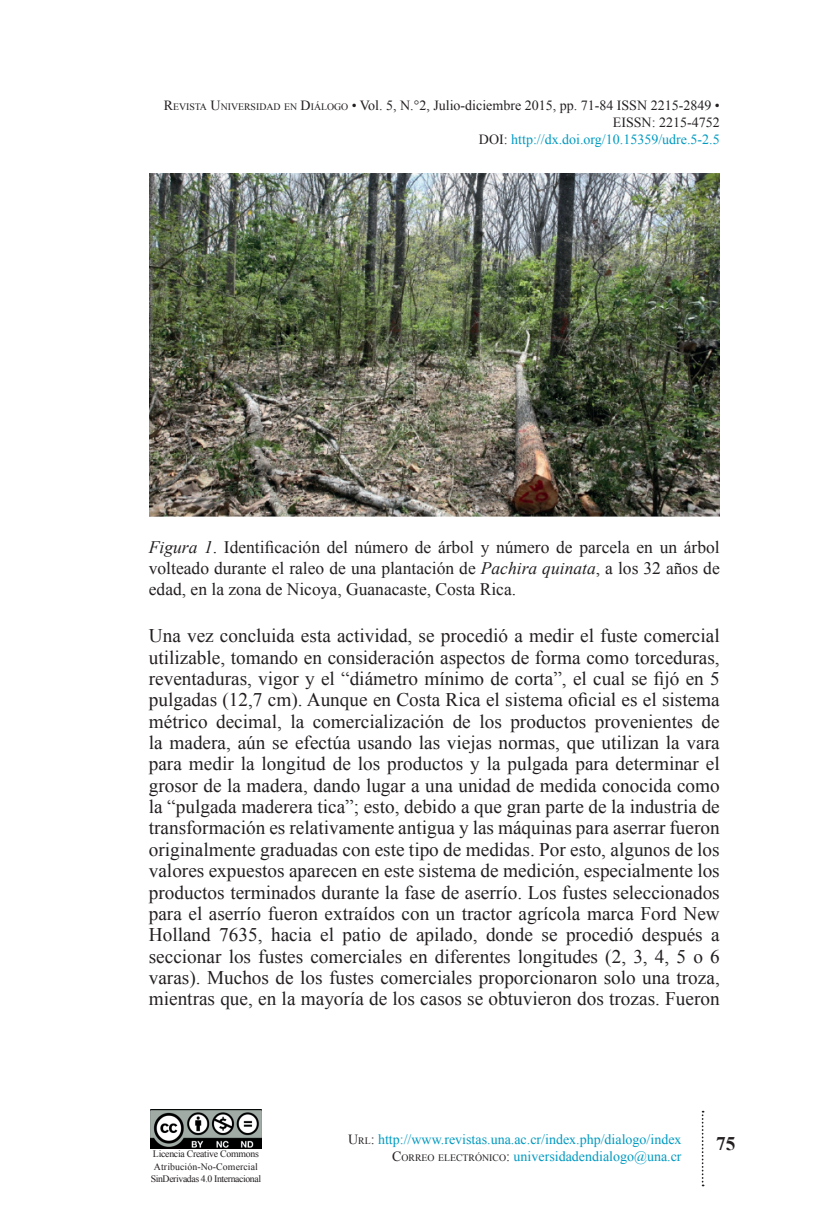
<style>
.page{position:relative;width:819px;height:1229px;background:#fff}
.page>*{position:absolute;margin:0;border:0;box-sizing:border-box;transform-origin:0 0}
.t1{font:19.25px/21.3px "Times New Roman";color:#231f20;text-align:justify}
.t2{font:700 19.25px "Times New Roman";color:#231f20}
.t3{font:17.5px/21px "Times New Roman";color:#231f20;text-align:justify}
.t4{font:14px/16.8px "Times New Roman";color:#231f20;text-align:right}
.t5{font:14px/16.8px "Times New Roman";color:#009ac0;text-align:right}
.t6{font:9.8px/12.2px "Times New Roman";letter-spacing:-.025em;color:#231f20;text-align:center}
.s1{font-style:inherit}
.s2{font-size:9.8px}
.s3{color:#009ac0}
.s4{font-style:italic}
.s5{color:#231f20}
.s6{font-size:9.8px;color:#231f20}
</style>
<div class="page">
<svg style="left:702px;top:1110px;width:2px;height:76px"></svg>
<img style="left:151px;top:1109px;width:110px;height:40px">
<img style="left:149px;top:174px;width:570px;height:343px">
<p class="t4" style="left:164px;top:97px;width:558px"><span class="s1">R</span><span class="s2">EVISTA</span> <span class="s1">U</span><span class="s2">NIVERSIDAD EN</span> <span class="s1">D</span><span class="s2">IÁLOGO</span> • Vol. 5, N.°2, Julio-diciembre 2015, pp. 71-84 ISSN 2215-2849 •<br>EISSN: 2215-4752<br>DOI: <span class="s3">http://dx.doi.org/10.15359/udre.5-2.5</span></p>
<p class="t3" style="left:149px;top:536px;width:572px"><span class="s4">Figura 1</span>. Identificación del número de árbol y número de parcela en un árbol volteado durante el raleo de una plantación de <span class="s4">Pachira quinata</span>, a los 32 años de edad, en la zona de Nicoya, Guanacaste, Costa Rica.</p>
<p class="t1" style="left:149px;top:625px;width:573px">Una vez concluida esta actividad, se procedió a medir el fuste comercial utilizable, tomando en consideración aspectos de forma como torceduras, reventaduras, vigor y el “diámetro mínimo de corta”, el cual se fijó en 5 pulgadas (12,7 cm). Aunque en Costa Rica el sistema oficial es el sistema métrico decimal, la comercialización de los productos provenientes de la madera, aún se efectúa usando las viejas normas, que utilizan la vara para medir la longitud de los productos y la pulgada para determinar el grosor de la madera, dando lugar a una unidad de medida conocida como la “pulgada maderera tica”; esto, debido a que gran parte de la industria de transformación es relativamente antigua y las máquinas para aserrar fueron originalmente graduadas con este tipo de medidas. Por esto, algunos de los valores expuestos aparecen en este sistema de medición, especialmente los productos terminados durante la fase de aserrío. Los fustes seleccionados para el aserrío fueron extraídos con un tractor agrícola marca Ford New Holland 7635, hacia el patio de apilado, donde se procedió después a seccionar los fustes comerciales en diferentes longitudes (2, 3, 4, 5 o 6 varas). Muchos de los fustes comerciales proporcionaron solo una troza, mientras que, en la mayoría de los casos se obtuvieron dos trozas. Fueron</p>
<p class="t6" style="left:151px;top:1147px;width:112px">Licencia Creative Commons<br>Atribución-No-Comercial<br>SinDerivadas 4.0 Internacional</p>
<p class="t5" style="left:348px;top:1130px;width:335px"><span class="s5">U</span><span class="s6">RL</span><span class="s5">:</span> http://www.revistas.una.ac.cr/index.php/dialogo/index<br><span class="s5">C</span><span class="s6">ORREO ELECTRÓNICO</span><span class="s5">:</span> universidadendialogo@una.cr</p>
<p class="t2" style="left:716px;top:1130px;width:21px">75</p>
</div>
